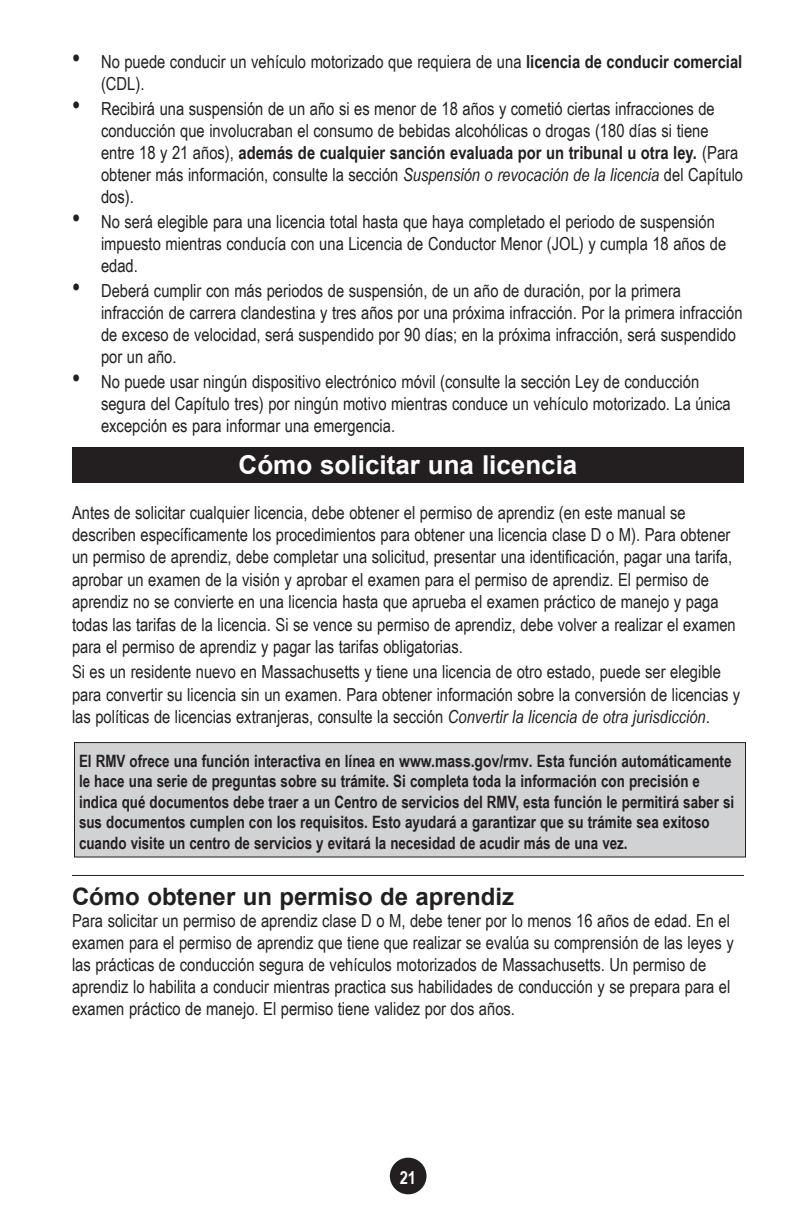
<style>
.page{position:relative;width:792px;height:1224px;background:#fff}
.page>*{position:absolute;margin:0;border:0;box-sizing:border-box;transform-origin:0 0}
.head_1_full_page_-_H{font:700 26px "Arial";color:#fff}
.head_2_-_H3{font:700 24px "Arial";color:#231f20}
.body_text_-_P{font:18px/22.4px "Arial Narrow";color:#231f20}
.bullet_list_-_P{font:18px/22px "Arial Narrow";color:#231f20}
.t1{font:700 18px "Arial Narrow";color:#fff}
.sidebar_-_P{font:700 17px/20.4px "Arial Narrow";color:#231f20;scale:.96 1}
.s1{font-size:28px}
.s2{font-weight:700}
.s3{font-style:italic}
</style>
<div class="page">
<div style="left:391px;top:1159px;width:35px;height:34px;background:#231f20;border-radius:50%"></div>
<div style="left:390px;top:1158px;width:37px;height:36px;border:2px solid #231f20;border-radius:50%"></div>
<hr style="left:72px;top:875px;width:672px;height:1px;background:#231f20">
<div style="left:72px;top:447px;width:672px;height:36px;background:#231f20"></div>
<div style="left:74px;top:743px;width:672px;height:114px;background:#d1d2d4"></div>
<div style="left:74px;top:742px;width:672px;height:116px;border:1px solid #231f20"></div>
<p class="bullet_list_-_P" style="left:101px;top:50px;width:643px;text-indent:-29px"><span class="s1">•</span> No puede conducir un vehículo motorizado que requiera de una <span class="s2">licencia de conducir comercial </span>(CDL).</p>
<p class="bullet_list_-_P" style="left:101px;top:97px;width:644px;text-indent:-29px"><span class="s1">•</span> Recibirá una suspensión de un año si es menor de 18 años y cometió ciertas infracciones de conducción que involucraban el consumo de bebidas alcohólicas o drogas (180 días si tiene entre 18 y 21 años), <span class="s2">además de cualquier sanción evaluada por un tribunal u otra ley .</span> (Para obtener más información, consulte la sección <span class="s3">Suspensión o revocación de la licencia</span> del Capítulo dos).</p>
<p class="bullet_list_-_P" style="left:101px;top:210px;width:627px;text-indent:-29px"><span class="s1">•</span> No será elegible para una licencia total hasta que haya completado el periodo de suspensión impuesto mientras conducía con una Licencia de Conductor Menor (JOL) y cumpla 18 años de edad.</p>
<p class="bullet_list_-_P" style="left:101px;top:279px;width:643px;text-indent:-29px"><span class="s1">•</span> Deberá cumplir con más periodos de suspensión, de un año de duración, por la primera infracción de carrera clandestina y tres años por una próxima infracción. Por la primera infracción de exceso de velocidad, será suspendido por 90 días; en la próxima infracción, será suspendido por un año.</p>
<p class="body_text_-_P" style="left:101px;top:370px;width:631px;text-indent:-29px"><span class="s1">•</span> No puede usar ningún dispositivo electrónico móvil (consulte la sección Ley de conducción segura del Capítulo tres) por ningún motivo mientras conduce un vehículo motorizado. La única excepción es para informar una emergencia.</p>
<h2 class="head_1_full_page_-_H" style="left:239px;top:448px;width:340px">Cómo solicitar una licencia</h2>
<p class="body_text_-_P" style="left:72px;top:500px;width:665px">Antes de solicitar cualquier licencia, debe obtener el permiso de aprendiz (en este manual se describen específicamente los procedimientos para obtener una licencia clase D o M). Para obtener un permiso de aprendiz, debe completar una solicitud, presentar una identificación, pagar una tarifa, aprobar un examen de la visión y aprobar el examen para el permiso de aprendiz. El permiso de aprendiz no se convierte en una licencia hasta que aprueba el examen práctico de manejo y paga todas las tarifas de la licencia. Si se vence su permiso de aprendiz, debe volver a realizar el examen para el permiso de aprendiz y pagar las tarifas obligatorias.</p>
<p class="body_text_-_P" style="left:72px;top:660px;width:670px">Si es un residente nuevo en Massachusetts y tiene una licencia de otro estado, puede ser elegible para convertir su licencia sin un examen. Para obtener información sobre la conversión de licencias y las políticas de licencias extranjeras, consulte la sección <span class="s3">Convertir la licencia de otra jurisdicción</span>.</p>
<p class="sidebar_-_P" style="left:79px;top:750px;width:684px">El RMV ofrece una función interactiva en línea en www .mass .gov/rmv . Esta función automáticamente le hace una serie de preguntas sobre su trámite . Si completa toda la información con precisión e indica qué documentos debe traer a un Centro de servicios del RMV, esta función le permitirá saber si sus documentos cumplen con los requisitos . Esto ayudará a garantizar que su trámite sea exitoso cuando visite un centro de servicios y evitará la necesidad de acudir más de una vez .</p>
<h3 class="head_2_-_H3" style="left:72px;top:881px;width:444px">Cómo obtener un permiso de aprendiz</h3>
<p class="body_text_-_P" style="left:72px;top:909px;width:663px">Para solicitar un permiso de aprendiz clase D o M, debe tener por lo menos 16 años de edad. En el examen para el permiso de aprendiz que tiene que realizar se evalúa su comprensión de las leyes y las prácticas de conducción segura de vehículos motorizados de Massachusetts. Un permiso de aprendiz lo habilita a conducir mientras practica sus habilidades de conducción y se prepara para el examen práctico de manejo. El permiso tiene validez por dos años.</p>
<p class="t1" style="left:400px;top:1164px;width:18px">21</p>
</div>
